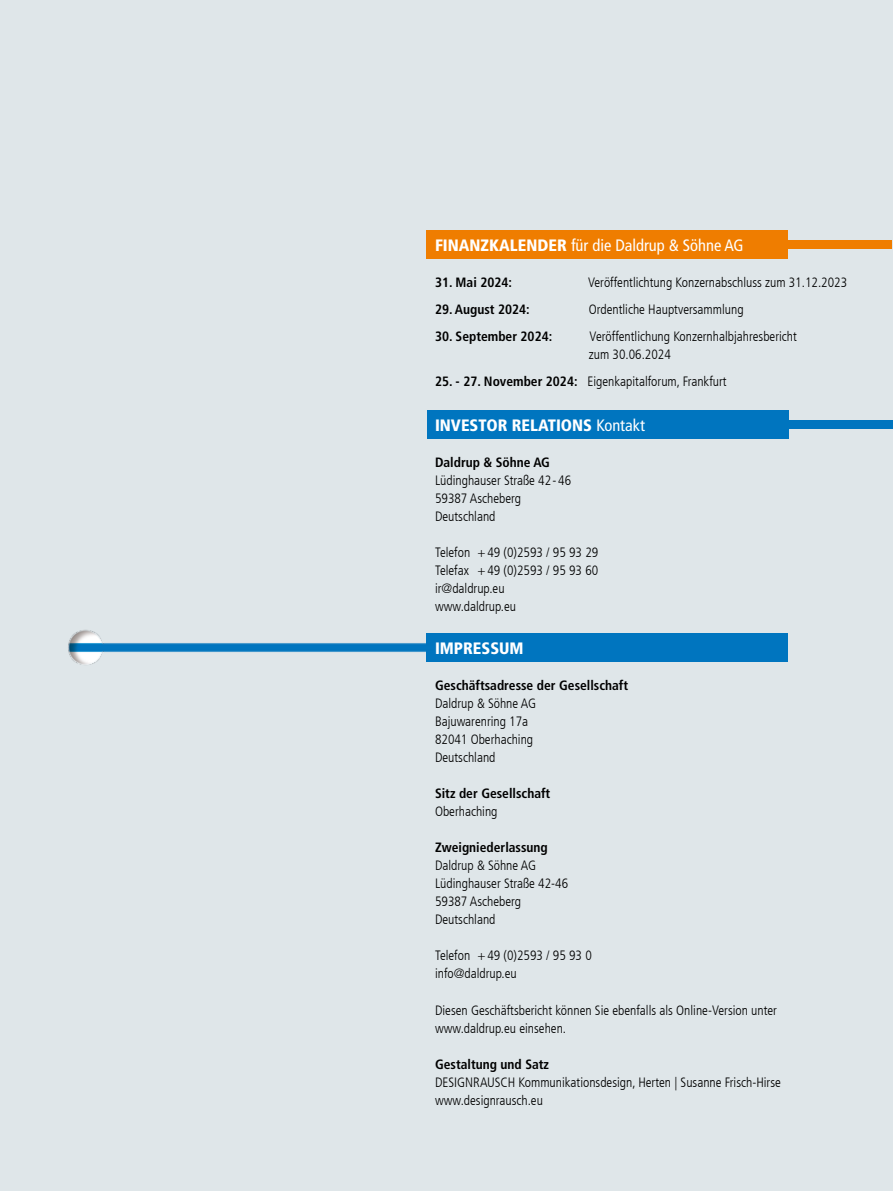
<style>
.page{position:relative;width:893px;height:1191px;background:#dfe6e9}
.page>*{position:absolute;margin:0;border:0;box-sizing:border-box;transform-origin:0 0}
.t1{font:condensed 16.5px "Frutiger LT Com";color:#fff}
.t2{font:900 condensed 16.5px "Frutiger LT Com";color:#fff}
.t3{font:300 condensed 13.5px/18px "Frutiger LT Com";color:#000}
.t4{font:700 condensed 13.5px "Frutiger LT Com";color:#000}
.s1{font-weight:900}
.s2{font-weight:700}
.s3{font-weight:400}
</style>
<div class="page">
<div style="left:730px;top:420px;width:163px;height:8px;background:#0075bf"></div>
<div style="left:427px;top:410px;width:362px;height:28px;background:#0075bf"></div>
<div style="left:559px;top:240px;width:333px;height:9px;background:#ef7d00"></div>
<div style="left:426px;top:231px;width:362px;height:28px;background:#ef7d00"></div>
<div style="left:426px;top:633px;width:362px;height:29px;background:#0075bf"></div>
<img style="left:68px;top:630px;width:358px;height:35px">
<p class="t1" style="left:435px;top:235px;width:310px"><span class="s1">FINANZKALENDER</span> für die Daldrup &amp; Söhne AG</p>
<p class="t4" style="left:435px;top:274px;width:78px">31. Mai 2024:</p>
<p class="t3" style="left:588px;top:273px;width:261px">Veröffentlichtung Konzernabschluss zum 31.12.2023</p>
<p class="t4" style="left:435px;top:301px;width:96px">29. August 2024:</p>
<p class="t3" style="left:589px;top:300px;width:156px">Ordentliche Hauptversammlung</p>
<p class="t4" style="left:435px;top:328px;width:119px">30. September 2024:</p>
<p class="t3" style="left:589px;top:327px;width:210px">Veröffentlichung Konzernhalbjahresbericht zum 30.06.2024</p>
<p class="t3" style="left:435px;top:372px;width:293px"><span class="s2">25. - 27. November 2024:</span> Eigenkapitalforum, Frankfurt</p>
<p class="t2" style="left:435px;top:415px;width:211px">INVESTOR RELATIONS <span class="s3">Kontakt</span></p>
<p class="t4" style="left:435px;top:454px;width:116px">Daldrup &amp; Söhne AG</p>
<p class="t3" style="left:435px;top:471px;width:138px">Lüdinghauser Straße 42- 46<br>59387 Ascheberg<br>Deutschland</p>
<p class="t3" style="left:435px;top:543px;width:165px">Telefon +49 (0)2593 / 95 93 29<br>Telefax +49 (0)2593 / 95 93 60 ir@daldrup.eu<br>www.daldrup.eu</p>
<p class="t2" style="left:435px;top:639px;width:90px">IMPRESSUM</p>
<p class="t4" style="left:435px;top:677px;width:195px">Geschäftsadresse der Gesellschaft</p>
<p class="t3" style="left:435px;top:695px;width:103px">Daldrup &amp; Söhne AG<br>Bajuwarenring 17a<br>82041 Oberhaching<br>Deutschland</p>
<p class="t4" style="left:435px;top:785px;width:117px">Sitz der Gesellschaft</p>
<p class="t3" style="left:435px;top:803px;width:64px">Oberhaching</p>
<p class="t4" style="left:435px;top:839px;width:114px">Zweigniederlassung</p>
<p class="t3" style="left:435px;top:857px;width:135px">Daldrup &amp; Söhne AG<br>Lüdinghauser Straße 42-46<br>59387 Ascheberg<br>Deutschland</p>
<p class="t3" style="left:435px;top:947px;width:158px">Telefon +49 (0)2593 / 95 93 0 info@daldrup.eu</p>
<p class="t3" style="left:435px;top:1001px;width:343px">Diesen Geschäftsbericht können Sie ebenfalls als Online-Version unter www.daldrup.eu einsehen.</p>
<p class="t4" style="left:435px;top:1055px;width:116px">Gestaltung und Satz</p>
<p class="t3" style="left:435px;top:1073px;width:347px">DESIGNRAUSCH Kommunikationsdesign, Herten | Susanne Frisch-Hirse www.designrausch.eu</p>
</div>
